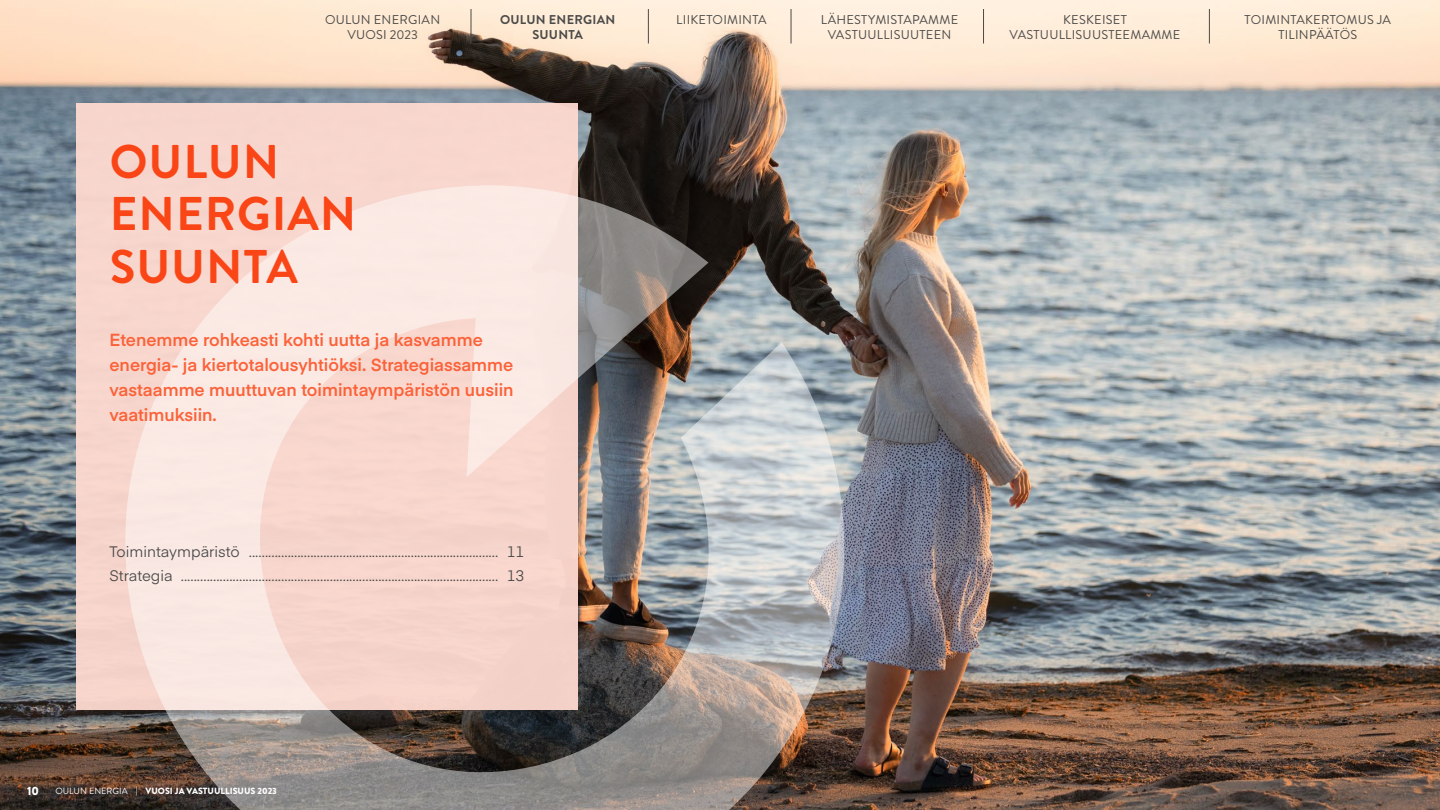
<style>
.page{position:relative;width:1440px;height:810px;background:#fff}
.page>*{position:absolute;margin:0;border:0;box-sizing:border-box;transform-origin:0 0}
.t1{font:700 47.25px/52.5px "Brandon Grotesque";letter-spacing:.02em;color:#fa4616}
.Aloituksen_ingressi{font:600 17.25px/24.8px "Eina 01";color:#fb6239}
.t2{font:15px "Eina 01";color:#4a4a49}
.t3{font:12.75px/15.3px "Brandon Grotesque";letter-spacing:.02em;color:#4a4a49;text-align:center}
.t4{font:700 12.75px/15.3px "Brandon Grotesque";letter-spacing:.02em;color:#4a4a49;text-align:center}
.t5{font:900 12px "Brandon Grotesque";color:#fff}
.t6{font:900 9px "Brandon Grotesque";color:#fff}
.s1{font-weight:400}
</style>
<div class="page">
<img style="left:0;top:0;width:1440px;height:810px">
<div style="left:76px;top:104px;width:501px;height:606px;background:#f7d6cd"></div>
<svg style="left:118px;top:184px;width:733px;height:626px"></svg>
<hr style="left:471px;top:9px;width:1px;height:35px;background:#4a4a49">
<hr style="left:648px;top:9px;width:1px;height:35px;background:#4a4a49">
<hr style="left:791px;top:9px;width:1px;height:35px;background:#4a4a49">
<hr style="left:983px;top:9px;width:1px;height:35px;background:#4a4a49">
<hr style="left:1209px;top:9px;width:1px;height:35px;background:#4a4a49">
<p class="t3" style="left:325px;top:12px;width:117px">OULUN ENERGIAN<br>VUOSI 2023</p>
<p class="t4" style="left:500px;top:12px;width:117px">OULUN ENERGIAN<br>SUUNTA</p>
<p class="t3" style="left:676px;top:12px;width:92px">LIIKETOIMINTA</p>
<p class="t3" style="left:821px;top:12px;width:139px">LÄHESTYMISTAPAMME<br>VASTUULLISUUTEEN</p>
<p class="t3" style="left:1010px;top:12px;width:172px">KESKEISET<br>VASTUULLISUUSTEEMAMME</p>
<p class="t3" style="left:1245px;top:12px;width:148px">TOIMINTAKERTOMUS JA<br>TILINPÄÄTÖS</p>
<h1 class="t1" style="left:110px;top:136px;width:248px">OULUN<br>ENERGIAN<br>SUUNTA</h1>
<p class="Aloituksen_ingressi" style="left:110px;top:327px;width:406px">Etenemme rohkeasti kohti uutta ja kasvamme energia- ja kiertotalousyhtiöksi. Strategiassamme vastaamme muuttuvan toimintaympäristön uusiin vaatimuksiin.</p>
<p class="t2" style="left:110px;top:540px;width:416px">Toimintaympäristö ............................................................................. 11</p>
<p class="t2" style="left:110px;top:564px;width:416px">Strategia .................................................................................................. 13</p>
<p class="t5" style="left:27px;top:782px;width:13px">10</p>
<p class="t6" style="left:56px;top:784px;width:223px"><span class="s1">OULUN ENERGIA |</span> VUOSI JA VASTUULLISUUS 2023</p>
</div>
